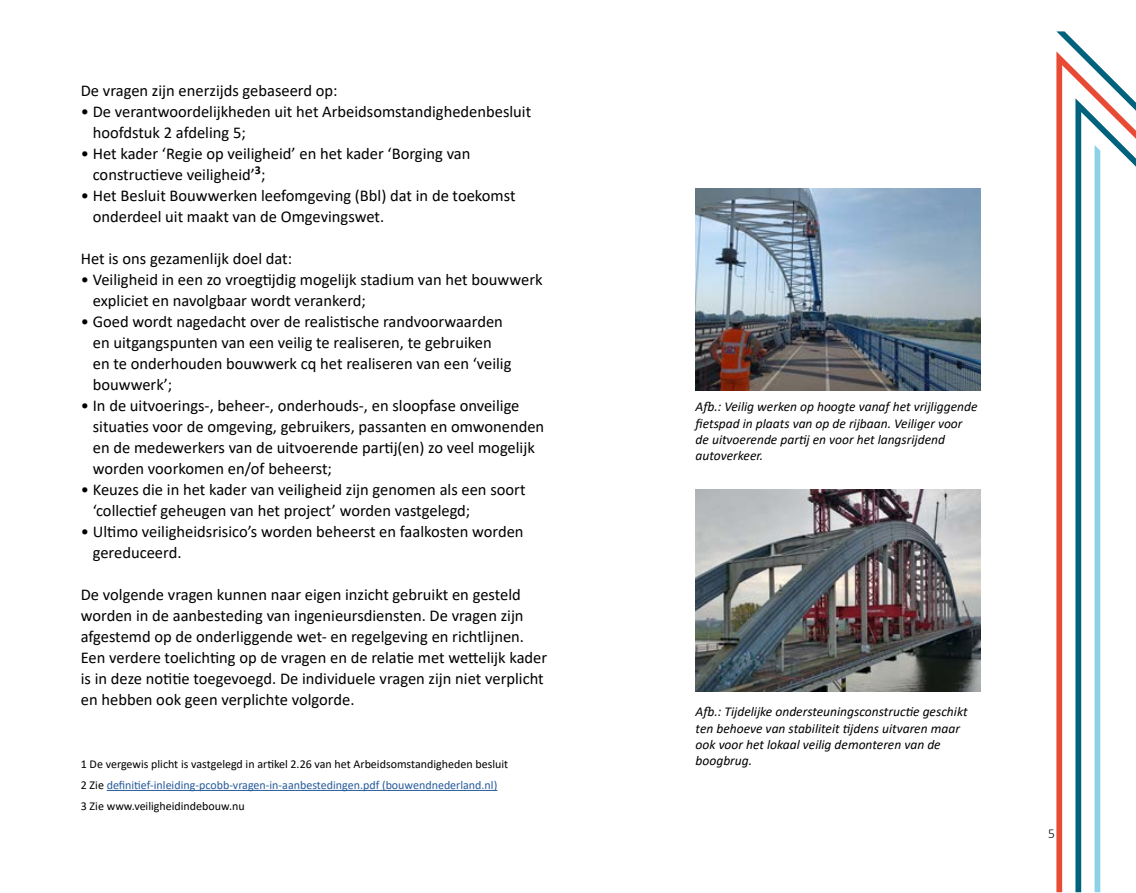
<style>
.page{position:relative;width:1136px;height:893px;background:#fff}
.page>*{position:absolute;margin:0;border:0;box-sizing:border-box;transform-origin:0 0}
.t1{font:16.5px/21px "Calibri";color:#000}
.t2{font:italic 13.5px/16.2px "Calibri";color:#000}
.t3{font:300 13.5px "Calibri";color:#000}
.t4{font:12px/21px "Calibri";color:#000}
.s1{color:#275b9b}
</style>
<div class="page">
<svg style="left:1056px;top:111px;width:7px;height:781px;background:#ec6a58"></svg>
<svg style="left:1075px;top:111px;width:60px;height:781px"></svg>
<svg style="left:1056px;top:31px;width:79px;height:80px"></svg>
<img style="left:695px;top:489px;width:285px;height:202px">
<img style="left:695px;top:189px;width:285px;height:202px">
<hr style="left:107px;top:790px;width:390px;height:1px;background:#275b9b">
<p class="t1" style="left:81px;top:80px;width:258px">De vragen zijn enerzijds gebaseerd op:</p>
<p class="t1" style="left:93px;top:101px;width:440px;text-indent:-12px">• De verantwoordelijkheden uit het Arbeidsomstandighedenbesluit hoofdstuk 2 afdeling 5;</p>
<p class="t1" style="left:93px;top:143px;width:379px;text-indent:-12px">• Het kader ‘Regie op veiligheid’ en het kader ‘Borging van constructieve veiligheid’<sup>3</sup>;</p>
<p class="t1" style="left:93px;top:185px;width:424px;text-indent:-12px">• Het Besluit Bouwwerken leefomgeving (Bbl) dat in de toekomst onderdeel uit maakt van de Omgevingswet.</p>
<p class="t1" style="left:81px;top:248px;width:213px">Het is ons gezamenlijk doel dat:</p>
<p class="t1" style="left:93px;top:269px;width:451px;text-indent:-12px">• Veiligheid in een zo vroegtijdig mogelijk stadium van het bouwwerk expliciet en navolgbaar wordt verankerd;</p>
<p class="t1" style="left:93px;top:311px;width:420px;text-indent:-12px">• Goed wordt nagedacht over de realistische randvoorwaarden en uitgangspunten van een veilig te realiseren, te gebruiken en te onderhouden bouwwerk cq het realiseren van een ‘veilig bouwwerk’;</p>
<p class="t1" style="left:93px;top:395px;width:453px;text-indent:-12px">• In de uitvoerings-, beheer-, onderhouds-, en sloopfase onveilige situaties voor de omgeving, gebruikers, passanten en omwonenden en de medewerkers van de uitvoerende partij(en) zo veel mogelijk worden voorkomen en/of beheerst;</p>
<p class="t1" style="left:93px;top:479px;width:434px;text-indent:-12px">• Keuzes die in het kader van veiligheid zijn genomen als een soort ‘collectief geheugen van het project’ worden vastgelegd;</p>
<p class="t1" style="left:93px;top:521px;width:432px;text-indent:-12px">• Ultimo veiligheidsrisico’s worden beheerst en faalkosten worden gereduceerd.</p>
<p class="t1" style="left:81px;top:584px;width:468px">De volgende vragen kunnen naar eigen inzicht gebruikt en gesteld worden in de aanbesteding van ingenieursdiensten. De vragen zijn afgestemd op de onderliggende wet- en regelgeving en richtlijnen.<br>Een verdere toelichting op de vragen en de relatie met wettelijk kader is in deze notitie toegevoegd. De individuele vragen zijn niet verplicht en hebben ook geen verplichte volgorde.</p>
<p class="t4" style="left:81px;top:753px;width:429px">1 De vergewis plicht is vastgelegd in artikel 2.26 van het Arbeidsomstandigheden besluit<br>2 Zie <span class="s1">definitief-inleiding-pcobb-vragen-in-aanbestedingen.pdf (bouwendnederland.nl)<br></span>3 Zie www.veiligheidindebouw.nu</p>
<p class="t2" style="left:695px;top:398px;width:283px">Afb.: Veilig werken op hoogte vanaf het vrijliggende fietspad in plaats van op de rijbaan. Veiliger voor de uitvoerende partij en voor het langsrijdend autoverkeer.</p>
<p class="t2" style="left:695px;top:703px;width:273px">Afb.: Tijdelijke ondersteuningsconstructie geschikt ten behoeve van stabiliteit tijdens uitvaren maar ook voor het lokaal veilig demonteren van de boogbrug.</p>
<p class="t3" style="left:1048px;top:825px;width:8px">5</p>
</div>
